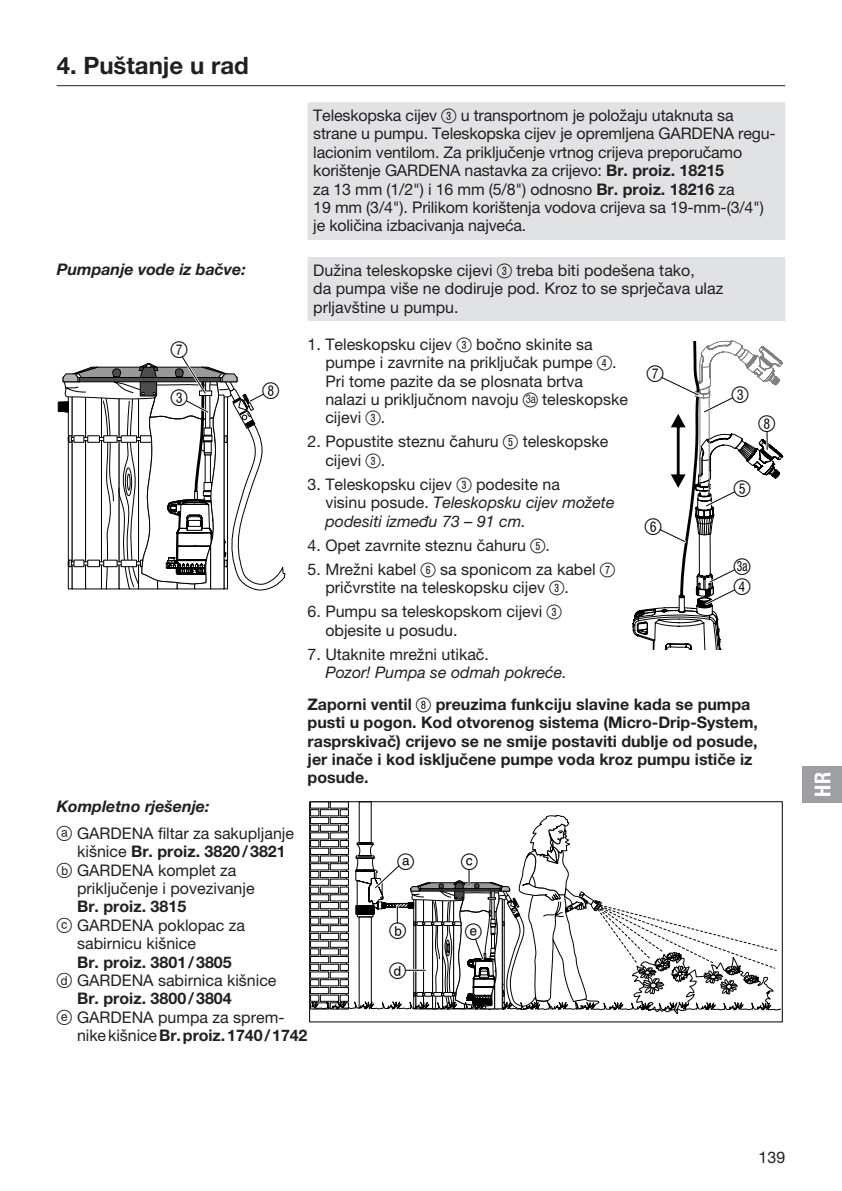
<style>
.page{position:relative;width:842px;height:1191px;background:#fff}
.page>*{position:absolute;margin:0;border:0;box-sizing:border-box;transform-origin:0 0}
.t1{font:700 24px "GARDENA Pro";color:#231f20}
.t2{font:22px/48px "Ziffern";color:#000}
.t3{font:22px "GARDENA Pro Bo Cond";color:#fff}
.t4{font:21.8px "Ziffern";color:#000}
.t5{font:16px/18.4px "GARDENA Pro";color:#231f20}
.t6{font:700 16px/18.4px "GARDENA Pro";color:#231f20}
.t7{font:italic 16px/18.4px "GARDENA Pro";color:#231f20}
.t8{font:italic 700 16px "GARDENA Pro";color:#231f20}
.t9{font:condensed 14.2px "GARDENA Pro";color:#000;scale:.81 1}
.s1{font-family:"Ziffernim Kreisund Quadrat BQ";font-size:20px}
.s2{font-weight:700}
.s3{font-size:12px}
.s4{font-style:normal}
.s5{font-family:"Ziffernim Kreisund Quadrat BQ";font-style:normal;font-size:20px}
.s6{font-family:"Ziffern";font-stretch:normal;font-size:22px}
.s7{font-family:"Ziffernim Kreisund Quadrat BQ";font-weight:400;font-size:20px}
.s8{font-weight:700;font-style:italic}
.s9{font-family:"Ziffern";font-size:20px}
.s10{font-weight:400}
</style>
<div class="page">
<svg style="left:308px;top:102px;width:477px;height:219px;background:#e3e4e6"></svg>
<hr style="left:57px;top:85px;width:728px;height:1px;background:#231f20">
<svg style="left:58px;top:356px;width:228px;height:234px"></svg>
<svg style="left:632px;top:340px;width:151px;height:309px"></svg>
<svg style="left:330px;top:909px;width:19px;height:7px"></svg>
<svg style="left:310px;top:909px;width:19px;height:7px"></svg>
<div style="left:320px;top:902px;width:19px;height:7px;background:#fff;border:1px solid #000"></div>
<div style="left:310px;top:902px;width:9px;height:7px;background:#fff;border:1px solid #000"></div>
<div style="left:340px;top:902px;width:9px;height:7px;background:#fff;border:1px solid #000"></div>
<svg style="left:330px;top:894px;width:19px;height:7px"></svg>
<svg style="left:310px;top:894px;width:19px;height:7px"></svg>
<svg style="left:320px;top:886px;width:19px;height:7px"></svg>
<div style="left:310px;top:886px;width:9px;height:7px;background:#fff;border:1px solid #000"></div>
<div style="left:340px;top:886px;width:9px;height:7px;background:#fff;border:1px solid #000"></div>
<svg style="left:330px;top:878px;width:19px;height:7px"></svg>
<svg style="left:310px;top:878px;width:19px;height:7px"></svg>
<div style="left:320px;top:871px;width:19px;height:7px;background:#fff;border:1px solid #000"></div>
<div style="left:310px;top:871px;width:9px;height:7px;background:#fff;border:1px solid #000"></div>
<div style="left:340px;top:871px;width:9px;height:7px;background:#fff;border:1px solid #000"></div>
<div style="left:330px;top:863px;width:19px;height:7px;background:#fff;border:1px solid #000"></div>
<div style="left:310px;top:863px;width:19px;height:7px;background:#fff;border:1px solid #000"></div>
<svg style="left:320px;top:855px;width:19px;height:7px"></svg>
<div style="left:310px;top:855px;width:9px;height:7px;background:#fff;border:1px solid #000"></div>
<div style="left:340px;top:855px;width:9px;height:7px;background:#fff;border:1px solid #000"></div>
<div style="left:330px;top:848px;width:19px;height:7px;background:#fff;border:1px solid #000"></div>
<div style="left:310px;top:848px;width:19px;height:7px;background:#fff;border:1px solid #000"></div>
<div style="left:320px;top:840px;width:19px;height:7px;background:#fff;border:1px solid #000"></div>
<div style="left:310px;top:840px;width:9px;height:7px;background:#fff;border:1px solid #000"></div>
<div style="left:340px;top:840px;width:9px;height:7px;background:#fff;border:1px solid #000"></div>
<svg style="left:330px;top:832px;width:19px;height:7px"></svg>
<svg style="left:310px;top:832px;width:19px;height:7px"></svg>
<svg style="left:320px;top:824px;width:19px;height:7px"></svg>
<svg style="left:310px;top:824px;width:9px;height:7px"></svg>
<div style="left:340px;top:824px;width:9px;height:7px;background:#fff;border:1px solid #000"></div>
<div style="left:330px;top:817px;width:19px;height:7px;background:#fff;border:1px solid #000"></div>
<div style="left:310px;top:817px;width:19px;height:7px;background:#fff;border:1px solid #000"></div>
<div style="left:320px;top:809px;width:19px;height:7px;background:#fff;border:1px solid #000"></div>
<div style="left:310px;top:809px;width:9px;height:7px;background:#fff;border:1px solid #000"></div>
<div style="left:340px;top:809px;width:9px;height:7px;background:#fff;border:1px solid #000"></div>
<div style="left:330px;top:801px;width:19px;height:7px;background:#fff;border:1px solid #000"></div>
<div style="left:310px;top:801px;width:19px;height:7px;background:#fff;border:1px solid #000"></div>
<svg style="left:309px;top:916px;width:472px;height:107px"></svg>
<svg style="left:352px;top:801px;width:425px;height:215px"></svg>
<div style="left:802px;top:766px;width:40px;height:36px;background:#9d9fa2"></div>
<h1 class="t1" style="left:57px;top:50px;width:194px">4. Puštanje u rad</h1>
<p class="t8" style="left:57px;top:260px;width:191px">Pumpanje vode iz bačve:</p>
<h2 class="t2" style="left:171px;top:326px;width:19px">7<br>3</h2>
<h2 class="t2" style="left:263px;top:367px;width:19px">8</h2>
<p class="t5" style="left:313px;top:106px;width:464px">Teleskopska cijev <span class="s1">3</span> u transportnom je položaju utaknuta sa strane u pumpu. Teleskopska cijev je opremljena GARDENA regu&shy;lacionim ventilom. Za priključenje vrtnog crijeva preporučamo korištenje GARDENA nastavka za crijevo: <span class="s2">Br. proiz. 18215<br></span>za 13 mm (1/2") i 16 mm (5/8") odnosno <span class="s2">Br. proiz. 18216</span> za<br>19 mm (3/4"). Prilikom korištenja vodova crijeva sa 19-mm-(3/4") je količina izbacivanja najveća.</p>
<p class="t5" style="left:313px;top:261px;width:412px">Dužina teleskopske cijevi <span class="s1">3</span> treba biti podešena tako,<br>da pumpa više ne dodiruje pod. Kroz to se sprječava ulaz prljavštine u pumpu.</p>
<p class="t5" style="left:325px;top:335px;width:304px;text-indent:-18px">1. Teleskopsku cijev <span class="s1">3</span> bočno skinite sa pumpe i zavrnite na priključak pumpe <span class="s1">4</span>.<br>Pri tome pazite da se plosnata brtva nalazi u priključnom navoju <span class="s1">ß</span><span class="s3">3a</span> teleskopske cijevi <span class="s1">3</span>.</p>
<p class="t5" style="left:325px;top:432px;width:284px;text-indent:-18px">2. Popustite steznu čahuru <span class="s1">5</span> teleskopske cijevi <span class="s1">3</span>.</p>
<p class="t7" style="left:325px;top:475px;width:291px;text-indent:-18px"><span class="s4">3. Teleskopsku cijev</span> <span class="s5">3</span> <span class="s4">podesite na<br>visinu posude.</span> Teleskopsku cijev možete podesiti između 73 – 91 cm.</p>
<p class="t5" style="left:308px;top:536px;width:244px">4. Opet zavrnite steznu čahuru <span class="s1">5</span>.</p>
<p class="t5" style="left:325px;top:560px;width:291px;text-indent:-18px">5. Mrežni kabel <span class="s1">6</span> sa sponicom za kabel <span class="s1">7 </span>pričvrstite na teleskopsku cijev <span class="s1">3</span>.</p>
<p class="t5" style="left:325px;top:602px;width:238px;text-indent:-18px">6. Pumpu sa teleskopskom cijevi <span class="s1">3 </span>objesite u posudu.</p>
<p class="t5" style="left:308px;top:645px;width:183px">7. Utaknite mrežni utikač.</p>
<p class="t7" style="left:325px;top:663px;width:243px">Pozor! Pumpa se odmah pokreće.</p>
<h2 class="t2" style="left:647px;top:351px;width:19px">7</h2>
<h2 class="t2" style="left:645px;top:503px;width:19px">6</h2>
<h2 class="t2" style="left:732px;top:371px;width:19px">3</h2>
<h2 class="t2" style="left:758px;top:400px;width:19px">8</h2>
<h2 class="t2" style="left:734px;top:465px;width:19px">5</h2>
<p class="t9" style="left:734px;top:557px;width:23px"><span class="s6">Z</span>3 a</p>
<h2 class="t2" style="left:734px;top:563px;width:19px">4</h2>
<p class="t6" style="left:308px;top:694px;width:452px">Zaporni ventil <span class="s7">8</span> preuzima funkciju slavine kada se pumpa pusti u pogon. Kod otvorenog sistema (Micro-Drip-System, rasprskivač) crijevo se ne smije postaviti dublje od posude, jer inače i kod isključene pumpe voda kroz pumpu ističe iz posude.</p>
<p class="t5" style="left:57px;top:792px;width:239px;line-height:27px"><span class="s8">Kompletno rješenje:<br></span><span class="s9">A</span> GARDENA filtar za sakupljanje</p>
<p class="t6" style="left:77px;top:842px;width:210px"><span class="s10">kišnice</span> Br. proiz. 3820/3821</p>
<p class="t5" style="left:57px;top:860px;width:181px"><span class="s9">B</span> GARDENA komplet za</p>
<p class="t5" style="left:77px;top:879px;width:179px">priključenje i povezivanje</p>
<p class="t6" style="left:77px;top:897px;width:111px">Br. proiz. 3815</p>
<p class="t5" style="left:57px;top:915px;width:190px"><span class="s9">C</span> GARDENA poklopac za</p>
<p class="t5" style="left:77px;top:934px;width:120px">sabirnicu kišnice</p>
<p class="t6" style="left:77px;top:952px;width:156px">Br. proiz. 3801/3805</p>
<p class="t5" style="left:57px;top:971px;width:221px"><span class="s9">D</span> GARDENA sabirnica kišnice</p>
<p class="t6" style="left:77px;top:989px;width:156px">Br. proiz. 3800/3804</p>
<p class="t5" style="left:57px;top:1007px;width:229px"><span class="s9">E</span> GARDENA pumpa za sprem-</p>
<p class="t6" style="left:77px;top:1026px;width:232px"><span class="s10">nike kišnice</span> Br. proiz. 1740/1742</p>
<h3 class="t4" style="left:397px;top:849px;width:19px">A</h3>
<h3 class="t4" style="left:461px;top:849px;width:19px">C</h3>
<h3 class="t4" style="left:390px;top:919px;width:19px">B</h3>
<h3 class="t4" style="left:465px;top:919px;width:19px">E</h3>
<h3 class="t4" style="left:390px;top:958px;width:19px">D</h3>
<h2 class="t3" style="left:809px;top:796px;width:26px;rotate:-90deg">HR</h2>
<p class="t5" style="left:759px;top:1147px;width:28px">139</p>
</div>
